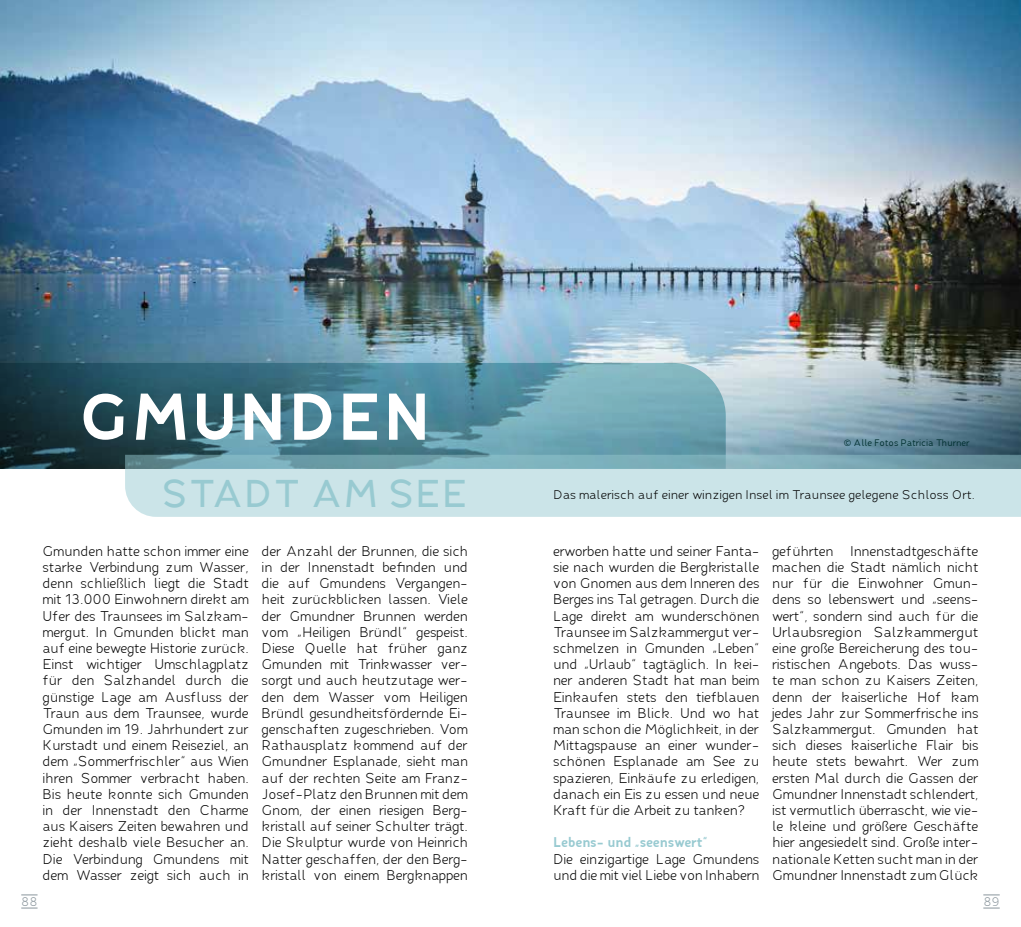
<style>
.page{position:relative;width:1021px;height:927px;background:#fff}
.page>*{position:absolute;margin:0;border:0;box-sizing:border-box;transform-origin:0 0}
.t1{font:700 63px "Fibon Neue";color:#fff}
.t2{font:500 37.05px "Fibon Neue";color:#98cad1}
.t3{font:300 13.5px/16.2px "Fibon Neue";letter-spacing:-.01em;color:#000;text-align:justify}
.t4{font:700 13.5px "Fibon Neue";letter-spacing:-.01em;color:#98cad1}
.t5{font:300 12px "Fibon Neue";letter-spacing:.005em;color:#000}
.t6{font:300 12px "Fibon Neue";color:#8a959c}
.t7{font:9px "Fibon Neue";color:#002f2f}
.s1{font-family:"Interstate"}
</style>
<div class="page">
<img style="left:0;top:0;width:1020px;height:455px">
<svg style="left:0;top:363px;width:725px;height:106px;background:#497a88"></svg>
<svg style="left:125px;top:455px;width:895px;height:62px;background:#b8d6db"></svg>
<svg style="left:21px;top:895px;width:17px;height:1px"></svg>
<svg style="left:21px;top:908px;width:17px;height:1px"></svg>
<svg style="left:983px;top:895px;width:16px;height:1px"></svg>
<svg style="left:983px;top:908px;width:16px;height:1px"></svg>
<h1 class="t1" style="left:79px;top:375px;width:354px">GMUNDEN</h1>
<h2 class="t2" style="left:161px;top:469px;width:308px">STADT AM SEE</h2>
<p class="t7" style="left:843px;top:437px;width:128px"><span class="s1">©</span> Alle Fotos Patricia Thurner</p>
<p class="t5" style="left:553px;top:486px;width:423px">Das malerisch auf einer winzigen Insel im Traunsee gelegene Schloss Ort.</p>
<p class="t3" style="left:43px;top:543px;width:208px">Gmunden hatte schon immer eine starke Verbindung zum Wasser, denn schließlich liegt die Stadt mit 13.000 Einwohnern direkt am Ufer des Traunsees im Salzkam&shy;mergut. In Gmunden blickt man auf eine bewegte Historie zurück.<br>Einst wichtiger Umschlagplatz für den Salzhandel durch die günstige Lage am Ausfluss der Traun aus dem Traunsee, wurde Gmunden im 19. Jahrhundert zur Kurstadt und einem Reiseziel, an dem „Sommerfrischler“ aus Wien ihren Sommer verbracht haben.<br>Bis heute konnte sich Gmunden in der Innenstadt den Charme aus Kaisers Zeiten bewahren und zieht deshalb viele Besucher an.<br>Die Verbindung Gmundens mit dem Wasser zeigt sich auch in</p>
<p class="t3" style="left:261px;top:543px;width:208px">der Anzahl der Brunnen, die sich in der Innenstadt befinden und die auf Gmundens Vergangen&shy;heit zurückblicken lassen. Viele der Gmundner Brunnen werden vom „Heiligen Bründl“ gespeist.<br>Diese Quelle hat früher ganz Gmunden mit Trinkwasser ver&shy;sorgt und auch heutzutage wer&shy;den dem Wasser vom Heiligen Bründl gesundheitsfördernde Ei&shy;genschaften zugeschrieben. Vom Rathausplatz kommend auf der Gmundner Esplanade, sieht man auf der rechten Seite am Franz-Josef-Platz den Brunnen mit dem Gnom, der einen riesigen Berg&shy;kristall auf seiner Schulter trägt.<br>Die Skulptur wurde von Heinrich Natter geschaffen, der den Berg&shy;kristall von einem Bergknappen</p>
<p class="t3" style="left:553px;top:543px;width:208px">erworben hatte und seiner Fanta&shy;sie nach wurden die Bergkristalle von Gnomen aus dem Inneren des Berges ins Tal getragen. Durch die Lage direkt am wunderschönen Traunsee im Salzkammergut ver&shy;schmelzen in Gmunden „Leben“ und „Urlaub“ tagtäglich. In kei&shy;ner anderen Stadt hat man beim Einkaufen stets den tiefblauen Traunsee im Blick. Und wo hat man schon die Möglichkeit, in der Mittagspause an einer wunder&shy;schönen Esplanade am See zu spazieren, Einkäufe zu erledigen, danach ein Eis zu essen und neue Kraft für die Arbeit zu tanken?</p>
<p class="t4" style="left:553px;top:833px;width:156px">Lebens- und „seenswert“</p>
<p class="t3" style="left:553px;top:850px;width:208px">Die einzigartige Lage Gmundens und die mit viel Liebe von Inhabern</p>
<p class="t3" style="left:772px;top:543px;width:208px">geführten Innenstadtgeschäfte machen die Stadt nämlich nicht nur für die Einwohner Gmun&shy;dens so lebenswert und „seens&shy;wert“, sondern sind auch für die Urlaubsregion Salzkammergut eine große Bereicherung des tou&shy;ristischen Angebots. Das wuss&shy;te man schon zu Kaisers Zeiten, denn der kaiserliche Hof kam jedes Jahr zur Sommerfrische ins Salzkammergut. Gmunden hat sich dieses kaiserliche Flair bis heute stets bewahrt. Wer zum ersten Mal durch die Gassen der Gmundner Innenstadt schlendert, ist vermutlich überrascht, wie vie&shy;le kleine und größere Geschäfte hier angesiedelt sind. Große inter&shy;nationale Ketten sucht man in der Gmundner Innenstadt zum Glück</p>
<p class="t6" style="left:21px;top:894px;width:18px">88</p>
<p class="t6" style="left:983px;top:894px;width:18px">89</p>
</div>
